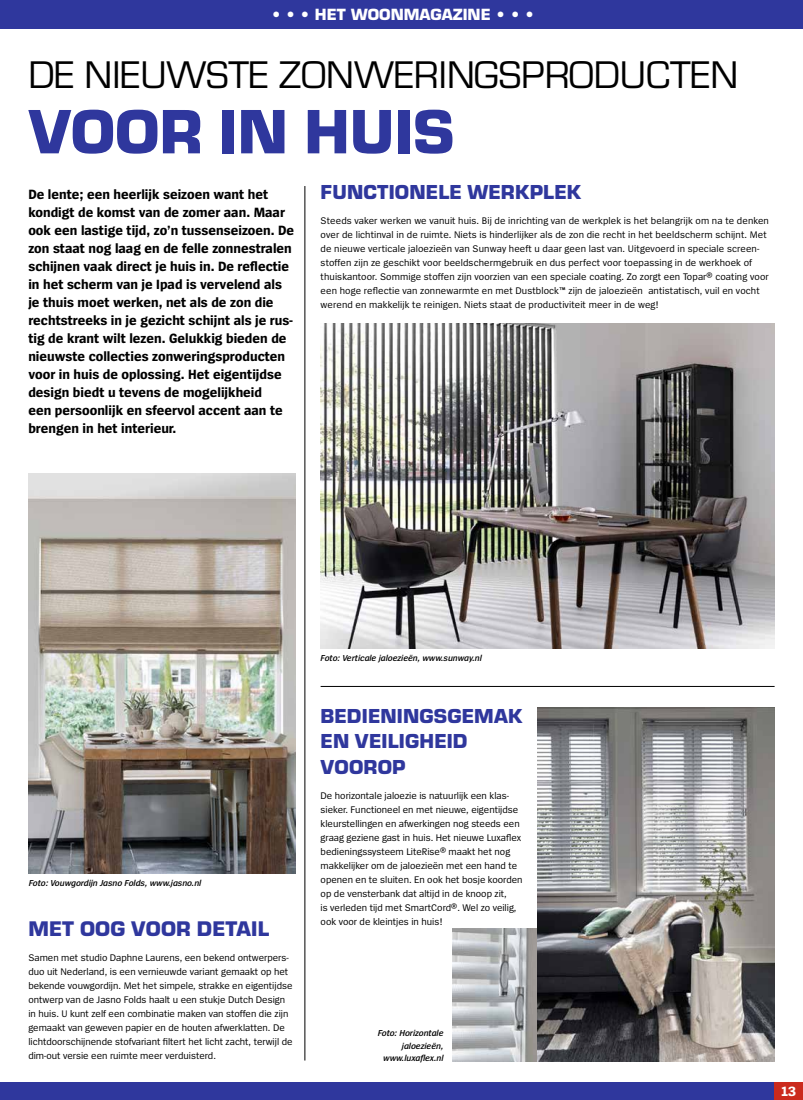
<style>
.page{position:relative;width:803px;height:1100px;background:#fff}
.page>*{position:absolute;margin:0;border:0;box-sizing:border-box;transform-origin:0 0}
.t1{font:65px "Eurostile T Blac";color:#2f379d}
.t2{font:40px "Eurostile T";color:#000}
.t3{font:22px "Eurostile T Blac";letter-spacing:.01em;color:#2f379d}
.t4{font:21px/25.2px "Eurostile T Blac";letter-spacing:.01em;color:#2f379d}
.t5{font:700 15px "Eurostile";color:#fff}
.t6{font:700 14px/18px "Spiegel OT";color:#000}
.t7{font:700 14px "Spiegel OT";color:#fff}
.t8{font:10px/14px "Spiegel OT";color:#000}
.t9{font:italic 600 9px/12.5px "Spiegel OT";color:#000;text-align:right}
</style>
<div class="page">
<hr style="left:304px;top:186px;width:1px;height:874px;background:#000">
<hr style="left:320px;top:686px;width:454px;height:1px;background:#000">
<img style="left:29px;top:473px;width:266px;height:400px">
<img style="left:320px;top:323px;width:454px;height:325px">
<img style="left:452px;top:929px;width:85px;height:132px">
<img style="left:537px;top:707px;width:237px;height:354px">
<div style="left:0;top:1082px;width:777px;height:18px;background:#2f379d"></div>
<div style="left:774px;top:1082px;width:28px;height:18px;background:#cb2a1d"></div>
<div style="left:0;top:0;width:802px;height:28px;background:#2f379d"></div>
<h3 class="t5" style="left:271px;top:6px;width:264px">• • • HET WOONMAGAZINE • • •</h3>
<h2 class="t2" style="left:28px;top:54px;width:77px">DE NIEU</h2>
<h2 class="t2" style="left:166px;top:54px;width:61px">WSTE</h2>
<h2 class="t2" style="left:279px;top:54px;width:181px">ZONWERINGS</h2>
<h2 class="t2" style="left:521px;top:54px;width:172px">PRODUCTEN</h2>
<h1 class="t1" style="left:28px;top:96px;width:427px">VOOR IN HUIS</h1>
<p class="t6" style="left:28px;top:185px;width:267px">De lente; een heerlijk seizoen want het kondigt de komst van de zomer aan. Maar ook een lastige tijd, zo’n tussenseizoen. De zon staat nog laag en de felle zonnestralen schijnen vaak direct je huis in. De reflectie in het scherm van je Ipad is vervelend als je thuis moet werken, net als de zon die rechtstreeks in je gezicht schijnt als je rus&shy;tig de krant wilt lezen. Gelukkig bieden de nieuwste collecties zonweringsproducten voor in huis de oplossing. Het eigentijdse design biedt u tevens de mogelijkheid<br>een persoonlijk en sfeervol accent aan te brengen in het interieur.</p>
<h3 class="t4" style="left:320px;top:179px;width:262px">FUNCTIONELE WERKPLEK</h3>
<p class="t8" style="left:320px;top:213px;width:449px">Steeds vaker werken we vanuit huis. Bij de inrichting van de werkplek is het belangrijk om na te denken over de lichtinval in de ruimte. Niets is hinderlijker als de zon die recht in het beeldscherm schijnt. Met de nieuwe verticale jaloezieën van Sunway heeft u daar geen last van. Uitgevoerd in speciale screen&shy;stoffen zijn ze geschikt voor beeldschermgebruik en dus perfect voor toepassing in de werkhoek of thuiskantoor. Sommige stoffen zijn voorzien van een speciale coating. Zo zorgt een Topar® coating voor een hoge reflectie van zonnewarmte en met Dustblock™ zijn de jaloezieën antistatisch, vuil en vocht werend en makkelijk te reinigen. Niets staat de productiviteit meer in de weg!</p>
<p class="t9" style="left:29px;top:877px;width:174px">Foto: Vouwgordijn Jasno Folds, www.jasno.nl</p>
<h3 class="t3" style="left:28px;top:917px;width:133px">MET OOG VOOR</h3>
<h3 class="t3" style="left:197px;top:917px;width:74px">DETAIL</h3>
<p class="t8" style="left:28px;top:951px;width:265px">Samen met studio Daphne Laurens, een bekend ontwerpers&shy;duo uit Nederland, is een vernieuwde variant gemaakt op het bekende vouwgordijn. Met het simpele, strakke en eigentijdse ontwerp van de Jasno Folds haalt u een stukje Dutch Design in huis. U kunt zelf een combinatie maken van stoffen die zijn gemaakt van geweven papier en de houten afwerklatten. De lichtdoorschijnende stofvariant filtert het licht zacht, terwijl de dim-out versie een ruimte meer verduisterd.</p>
<p class="t9" style="left:320px;top:652px;width:163px">Foto: Verticale jaloezieën, www.sunway.nl</p>
<h3 class="t4" style="left:320px;top:703px;width:203px">BEDIENINGSGEMAK<br>EN VEILIGHEID<br>VOORO</h3>
<h3 class="t4" style="left:392px;top:754px;width:15px">P</h3>
<p class="t8" style="left:320px;top:788px;width:203px">De horizontale jaloezie is natuurlijk een klas&shy;sieker. Functioneel en met nieuwe, eigentijdse kleurstellingen en afwerkingen nog steeds een graag geziene gast in huis. Het nieuwe Luxaflex bedieningssysteem LiteRise® maakt het nog makkelijker om de jaloezieën met een hand te openen en te sluiten. En ook het bosje koorden op de vensterbank dat altijd in de knoop zit,<br>is verleden tijd met SmartCord®. Wel zo veilig, ook voor de kleintjes in huis!</p>
<p class="t9" style="left:377px;top:1027px;width:67px">Foto: Horizontale jaloezieën, www.luxaflex.nl</p>
<h3 class="t7" style="left:781px;top:1084px;width:16px">13</h3>
</div>
